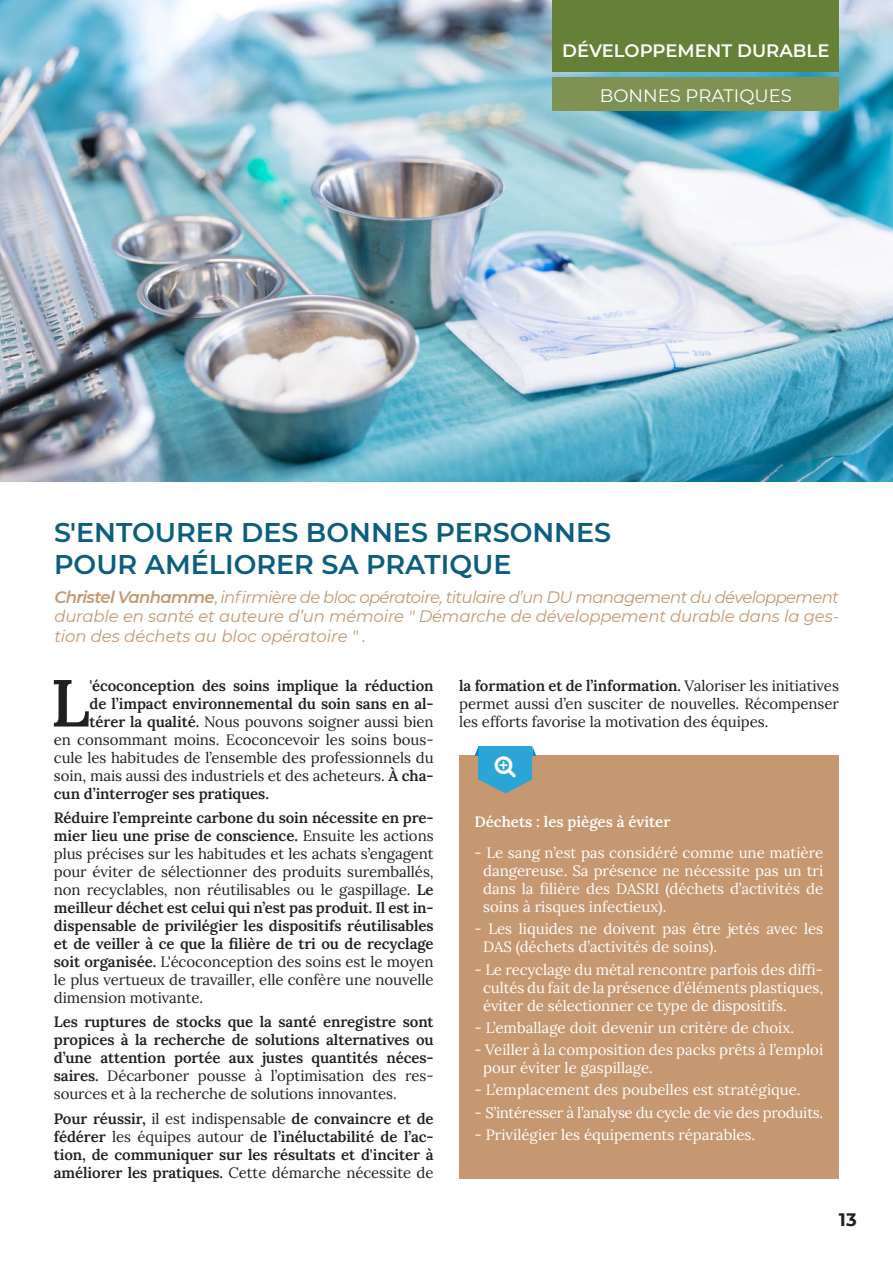
<style>
.page{position:relative;width:893px;height:1263px;background:#fff}
.page>*{position:absolute;margin:0;border:0;box-sizing:border-box;transform-origin:0 0}
.t1{font:600 66.45px "Lora";color:#231f20}
.t2{font:600 27px/32.4px "Montserrat";color:#0a5e7f}
.t3{font:600 18px "Montserrat";color:#fff}
.t4{font:18px "Montserrat";color:#fff}
.t5{font:700 18px "Montserrat";color:#231f20}
.t6{font:italic 16.5px/19.8px "Montserrat";letter-spacing:-.01em;color:#c59871;text-align:justify}
.t7{font:15px/18px "Lora";letter-spacing:-.005em;color:#231f20;text-align:justify}
.t8{font:15px/18px "Lora";color:#fff;text-align:justify}
.t9{font:600 15px/18px "Lora";letter-spacing:-.005em;color:#231f20;text-align:justify}
.t10{font:15px "Lora";letter-spacing:-.02em;color:#fff}
.t11{font:600 15px "Lora";color:#fff}
.s1{font-weight:600}
.s2{font-style:normal}
.s3{font-weight:400}
</style>
<div class="page">
<img style="left:0;top:0;width:893px;height:481px">
<div style="left:553px;top:0;width:286px;height:72px;background:#648137"></div>
<div style="left:553px;top:78px;width:286px;height:33px;background:#7e9353"></div>
<div style="left:459px;top:756px;width:380px;height:423px;background:#c59871"></div>
<svg style="left:475px;top:746px;width:61px;height:47px"></svg>
<p class="t3" style="left:562px;top:41px;width:269px">DÉVELOPPEMENT DURABLE</p>
<p class="t4" style="left:600px;top:86px;width:194px">BONNES PRATIQUES</p>
<h2 class="t2" style="left:54px;top:516px;width:559px">S'ENTOURER DES BONNES PERSONNES<br>POUR AMÉLIORER SA PRATIQUE</h2>
<p class="t6" style="left:54px;top:586px;width:786px"><span class="s1">Christel Vanhamme</span><span class="s2">,</span> infirmière de bloc opératoire, titulaire d’un DU management du développement durable en santé et auteure d’un mémoire " Démarche de développement durable dans la ges&shy;tion des déchets au bloc opératoire " .</p>
<h1 class="t1" style="left:50px;top:663px;width:41px">L</h1>
<p class="t9" style="left:90px;top:675px;width:346px">'écoconception des soins implique la réduction</p>
<p class="t9" style="left:90px;top:694px;width:346px">de l’impact environnemental du soin sans en al-</p>
<p class="t7" style="left:90px;top:711px;width:346px"><span class="s1">térer la qualité.</span> Nous pouvons soigner aussi bien</p>
<p class="t7" style="left:54px;top:729px;width:381px">en consommant moins. Ecoconcevoir les soins bous-</p>
<p class="t7" style="left:54px;top:747px;width:381px">cule les habitudes de l’ensemble des professionnels du</p>
<p class="t7" style="left:54px;top:765px;width:381px">soin, mais aussi des industriels et des acheteurs. <span class="s1">À cha-</span></p>
<p class="t9" style="left:54px;top:784px;width:217px">cun d’interroger ses pratiques.</p>
<p class="t7" style="left:54px;top:807px;width:381px"><span class="s1">Réduire l’empreinte carbone du soin nécessite en pre&shy;mier lieu une prise de conscience.</span> Ensuite les actions plus précises sur les habitudes et les achats s’engagent pour éviter de sélectionner des produits suremballés, non recyclables, non réutilisables ou le gaspillage. <span class="s1">Le meilleur déchet est celui qui n’est pas produit. Il est in&shy;dispensable de privilégier les dispositifs réutilisables et de veiller à ce que la filière de tri ou de recyclage soit organisée.</span> L'écoconception des soins est le moyen le plus vertueux de travailler, elle confère une nouvelle dimension motivante.</p>
<p class="t9" style="left:54px;top:1013px;width:381px">Les ruptures de stocks que la santé enregistre sont propices à la recherche de solutions alternatives ou d’une attention portée aux justes quantités néces&shy;saires. <span class="s3">Décarboner pousse à l’optimisation des res&shy;sources et à la recherche de solutions innovantes.</span></p>
<p class="t9" style="left:54px;top:1109px;width:381px">Pour réussir, <span class="s3">il est indispensable</span> de convaincre et de fédérer <span class="s3">les équipes autour d</span>e l’inéluctabilité de l’ac&shy;tion, de communiquer sur les résultats et d'inciter à améliorer les pratiques. <span class="s3">Cette démarche nécessite de</span></p>
<p class="t7" style="left:459px;top:675px;width:381px"><span class="s1">la formation et de l’information.</span> Valoriser les initiatives permet aussi d’en susciter de nouvelles. Récompenser les efforts favorise la motivation des équipes.</p>
<p class="t11" style="left:475px;top:813px;width:197px">Déchets : les pièges à éviter</p>
<p class="t8" style="left:483px;top:843px;width:342px;text-indent:-9px">- Le sang n’est pas considéré comme une matière dangereuse. Sa présence ne nécessite pas un tri dans la filière des DASRI (déchets d’activités de soins à risques infectieux).</p>
<p class="t8" style="left:483px;top:919px;width:342px;text-indent:-9px">- Les liquides ne doivent pas être jetés avec les<br>DAS (déchets d’activités de soins).</p>
<p class="t8" style="left:483px;top:959px;width:342px;text-indent:-9px">- Le recyclage du métal rencontre parfois des diffi&shy;cultés du fait de la présence d’éléments plastiques, éviter de sélectionner ce type de dispositifs.</p>
<p class="t8" style="left:475px;top:1017px;width:321px">- L’emballage doit devenir un critère de choix.</p>
<p class="t8" style="left:483px;top:1040px;width:342px;text-indent:-9px">- Veiller à la composition des packs prêts à l’emploi pour éviter le gaspillage.</p>
<p class="t8" style="left:475px;top:1080px;width:328px">- L’emplacement des poubelles est stratégique.</p>
<p class="t10" style="left:475px;top:1101px;width:350px">- S’intéresser à l’analyse du cycle de vie des produits.</p>
<p class="t8" style="left:475px;top:1124px;width:282px">- Privilégier les équipements réparables.</p>
<p class="t5" style="left:839px;top:1210px;width:19px">13</p>
</div>
